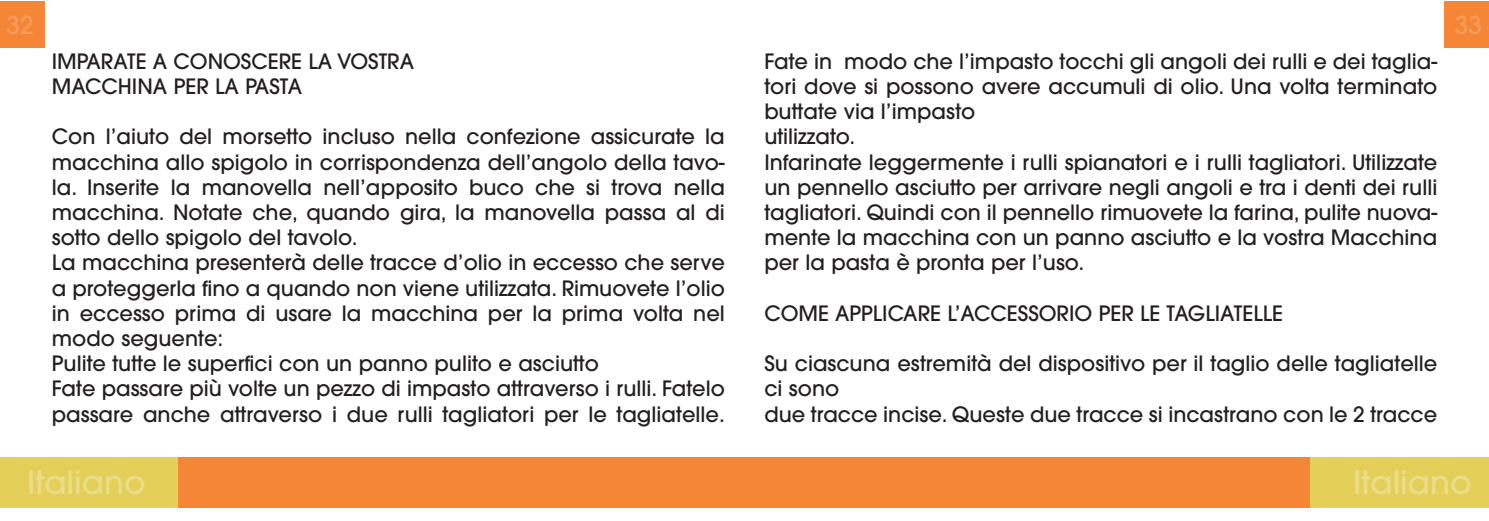
<style>
.page{position:relative;width:1489px;height:521px;background:#fff}
.page>*{position:absolute;margin:0;border:0;box-sizing:border-box;transform-origin:0 0}
.t1{font:500 32.02px "Avant Garde";color:#ecdd8a}
.t2{font:500 24.68px "Avant Garde";color:#f89c5c}
.t3{font:500 21px/25.2px "Avant Garde";color:#231f20}
</style>
<div class="page">
<div style="left:1444px;top:1px;width:44px;height:46px;background:#f58638"></div>
<div style="left:1310px;top:457px;width:178px;height:51px;background:#e4d058"></div>
<div style="left:0;top:1px;width:45px;height:46px;background:#f58638"></div>
<div style="left:0;top:457px;width:179px;height:51px;background:#e4d058"></div>
<div style="left:178px;top:457px;width:1132px;height:51px;background:#f58638"></div>
<p class="t2" style="left:7px;top:15px;width:29px">32</p>
<p class="t2" style="left:1454px;top:15px;width:29px">33</p>
<p class="t3" style="left:52px;top:50px;width:364px">IMPARATE A CONOSCERE LA VOSTRA<br>MACCHINA PER LA PASTA</p>
<p class="t3" style="left:52px;top:126px;width:674px">Con l’aiuto del morsetto incluso nella confezione assicurate la macchina allo spigolo in corrispondenza dell’angolo della tavo&shy;la. Inserite la manovella nell’apposito buco che si trova nella macchina. Notate che, quando gira, la manovella passa al di sotto dello spigolo del tavolo.<br>La macchina presenterà delle tracce d’olio in eccesso che serve a proteggerla fino a quando non viene utilizzata. Rimuovete l’olio in eccesso prima di usare la macchina per la prima volta nel modo seguente:<br>Pulite tutte le superfici con un panno pulito e asciutto<br>Fate passare più volte un pezzo di impasto attraverso i rulli. Fatelo passare anche attraverso i due rulli tagliatori per le tagliatelle.</p>
<p class="t3" style="left:764px;top:50px;width:674px">Fate in modo che l’impasto tocchi gli angoli dei rulli e dei taglia&shy;tori dove si possono avere accumuli di olio. Una volta terminato buttate via l’impasto<br>utilizzato.<br>Infarinate leggermente i rulli spianatori e i rulli tagliatori. Utilizzate un pennello asciutto per arrivare negli angoli e tra i denti dei rulli tagliatori. Quindi con il pennello rimuovete la farina, pulite nuova&shy;mente la macchina con un panno asciutto e la vostra Macchina per la pasta è pronta per l’uso.</p>
<p class="t3" style="left:764px;top:302px;width:520px">COME APPLICARE L’ACCESSORIO PER LE TAGLIATELLE</p>
<p class="t3" style="left:764px;top:353px;width:674px">Su ciascuna estremità del dispositivo per il taglio delle tagliatelle ci sono<br>due tracce incise. Queste due tracce si incastrano con le 2 tracce</p>
<h1 class="t1" style="left:27px;top:470px;width:120px">Italiano</h1>
<h1 class="t1" style="left:1353px;top:470px;width:120px">Italiano</h1>
</div>
